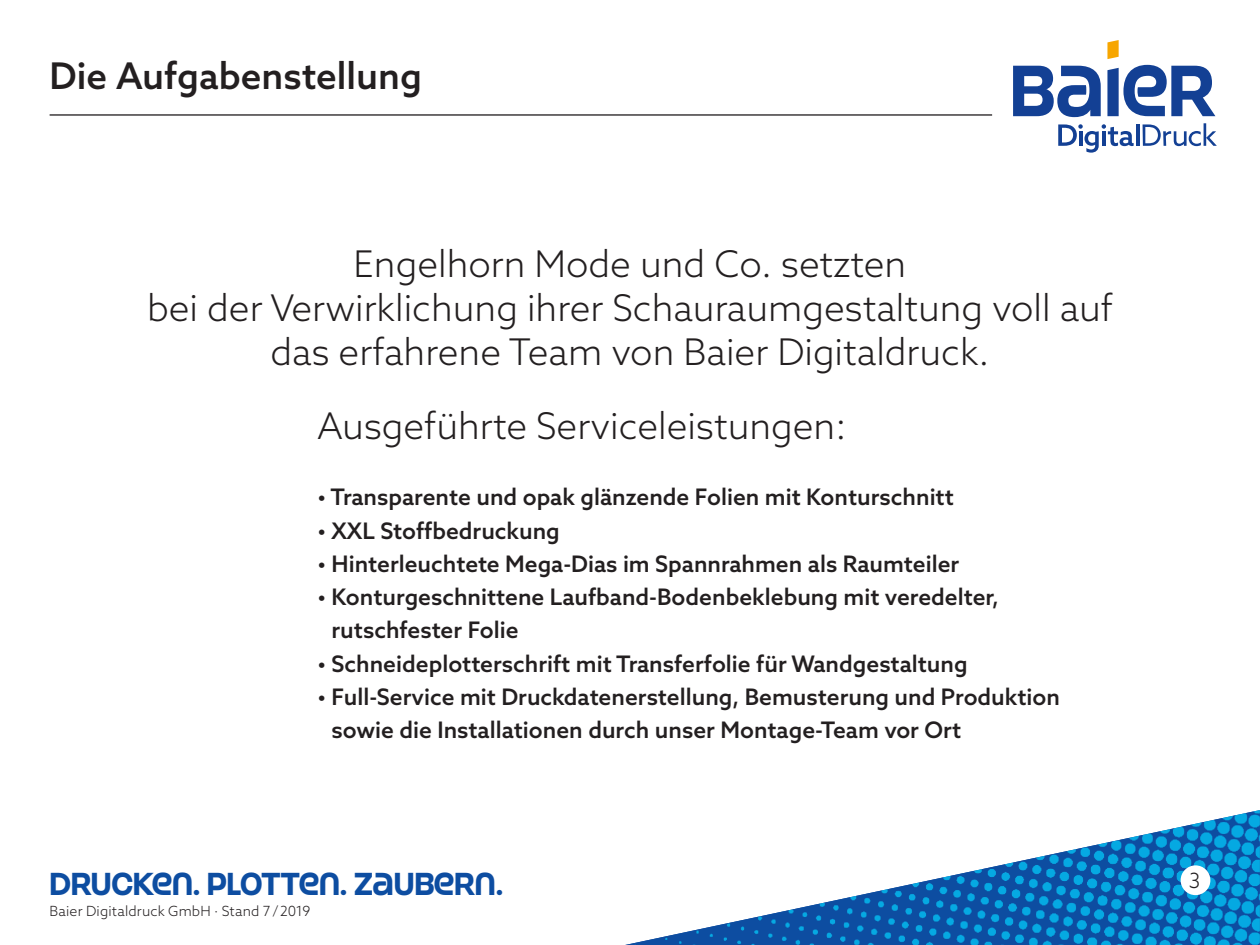
<style>
.page{position:relative;width:1260px;height:945px;background:#fff}
.page>*{position:absolute;margin:0;border:0;box-sizing:border-box;transform-origin:0 0}
.t1{font:300 36.75px/44.1px "Azo Sans";color:#231f20;text-align:center}
.t2{font:500 36.75px "Azo Sans";color:#231f20}
.t3{font:700 31.5px "Strenuous Rg";letter-spacing:-.005em;color:#0d4da1}
.t4{font:500 22.75px/33.2px "Azo Sans";color:#231f20}
.t5{font:300 21px "Azo Sans";color:#231f20}
.t6{font:300 14px "Azo Sans";letter-spacing:.01em;color:#231f20}
</style>
<div class="page">
<img style="left:1034px;top:810px;width:226px;height:48px">
<svg style="left:625px;top:858px;width:635px;height:87px"></svg>
<hr style="left:50px;top:114px;width:942px;height:2px;background:#231f20">
<svg style="left:1013px;top:66px;width:88px;height:51px"></svg>
<svg style="left:1107px;top:65px;width:108px;height:51px"></svg>
<svg style="left:1107px;top:40px;width:12px;height:19px"></svg>
<svg style="left:1058px;top:124px;width:76px;height:29px"></svg>
<hr style="left:1136px;top:124px;width:3px;height:22px;background:#134094">
<svg style="left:1143px;top:123px;width:74px;height:23px"></svg>
<div style="left:1181px;top:865px;width:29px;height:30px;background:#fff;border-radius:50%"></div>
<p class="t2" style="left:50px;top:51px;width:374px">Die Aufgabenstellung</p>
<p class="t1" style="left:147px;top:242px;width:967px">Engelhorn Mode und Co. setzten<br>bei der Verwirklichung ihrer Schauraumgestaltung voll auf das erfahrene Team von Baier Digitaldruck.</p>
<p class="t1" style="left:317px;top:403px;width:530px">Ausgeführte Serviceleistungen:</p>
<p class="t4" style="left:317px;top:480px;width:638px">• Transparente und opak glänzende Folien mit Konturschnitt</p>
<p class="t4" style="left:317px;top:513px;width:244px">• XXL Stoffbedruckung</p>
<p class="t4" style="left:317px;top:547px;width:643px">• Hinterleuchtete Mega-Dias im Spannrahmen als Raumteiler</p>
<p class="t4" style="left:332px;top:580px;width:669px;text-indent:-14px">• Konturgeschnittene Laufband-Bodenbeklebung mit veredelter, rutschfester Folie</p>
<p class="t4" style="left:317px;top:646px;width:652px">• Schneideplotterschrift mit Transferfolie für Wandgestaltung</p>
<p class="t4" style="left:332px;top:680px;width:730px;text-indent:-14px">• Full-Service mit Druckdatenerstellung, Bemusterung und Produktion sowie die Installationen durch unser Montage-Team vor Ort</p>
<h2 class="t3" style="left:50px;top:865px;width:455px">DRUCKEN. PLOTTEN. ZAUBERN.</h2>
<p class="t5" style="left:1189px;top:867px;width:13px">3</p>
<p class="t6" style="left:50px;top:902px;width:262px">Baier Digitaldruck GmbH · Stand 7/2019</p>
</div>
